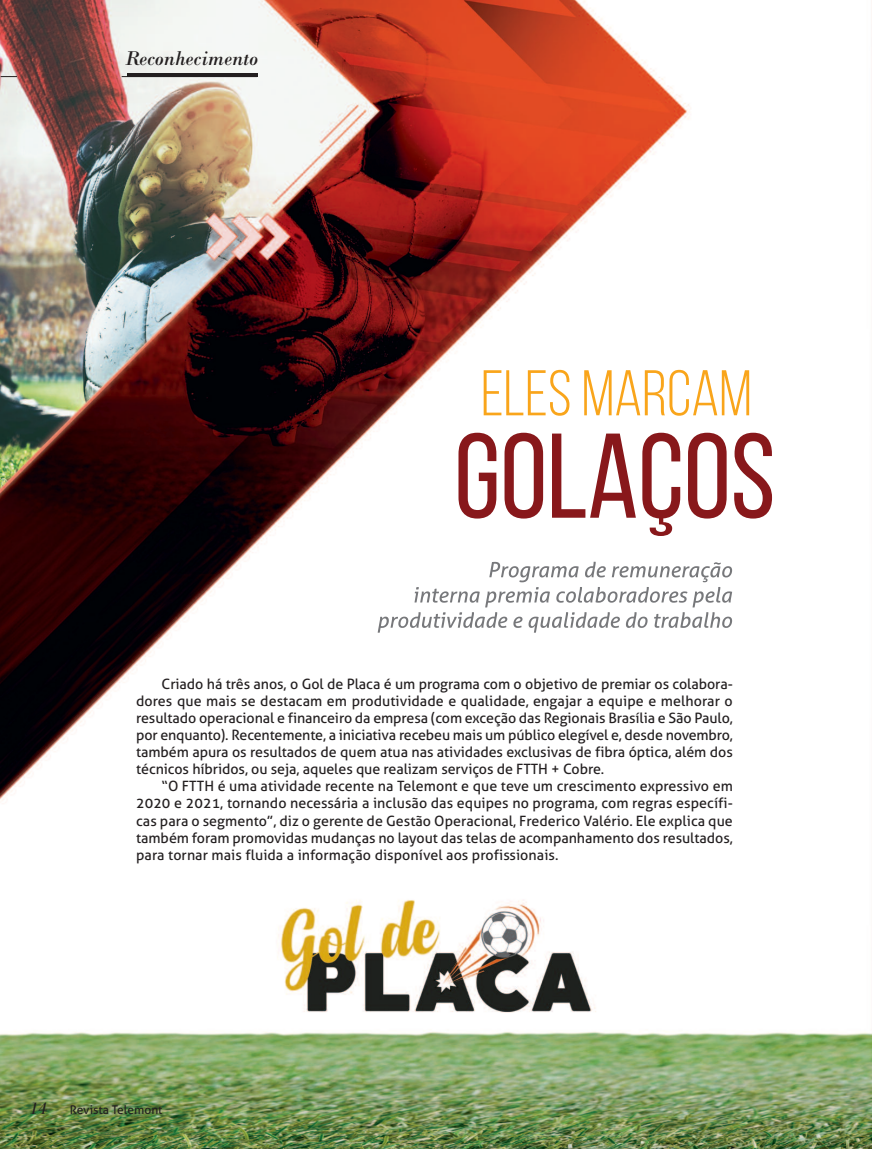
<style>
.page{position:relative;width:872px;height:1149px;background:#fff}
.page>*{position:absolute;margin:0;border:0;box-sizing:border-box;transform-origin:0 0}
.t1{font:120.15px "Bebas Neue";color:#88181b}
.t2{font:64.35px "Bebas Neue";color:#f9a51b}
.t3{font:italic 21px "Bodoni";color:#231f20}
.t4{font:14.25px/17.1px "Aller";letter-spacing:-.005em;color:#231f20;text-align:justify}
.t5{font:12px "Aller";color:#231f20}
.s1{font-family:"Bodoni";font-style:italic;font-size:18px}
</style>
<div class="page">
<img style="left:0;top:0;width:872px;height:1148px">
<hr style="left:127px;top:73px;width:130px;height:4px;background:#231f20">
<hr style="left:122px;top:76px;width:135px;height:1px;background:#231f20">
<svg style="left:1px;top:76px;width:16px;height:1px"></svg>
<img style="left:489px;top:561px;width:60px;height:21px">
<img style="left:414px;top:587px;width:63px;height:15px">
<img style="left:378px;top:612px;width:61px;height:20px">
<h3 class="t3" style="left:125px;top:45px;width:134px">Reconhecimento</h3>
<h2 class="t2" style="left:481px;top:358px;width:272px">ELES MARCAM</h2>
<h1 class="t1" style="left:454px;top:411px;width:322px">GOLAÇOS</h1>
<p class="t4" style="left:136px;top:674px;width:598px;text-indent:26px">Criado há três anos, o Gol de Placa é um programa com o objetivo de premiar os colabora&shy;dores que mais se destacam em produtividade e qualidade, engajar a equipe e melhorar o resultado operacional e financeiro da empresa (com exceção das Regionais Brasília e São Paulo, por enquanto). Recentemente, a iniciativa recebeu mais um público elegível e, desde novembro, também apura os resultados de quem atua nas atividades exclusivas de fibra óptica, além dos técnicos híbridos, ou seja, aqueles que realizam serviços de FTTH + Cobre.</p>
<p class="t4" style="left:136px;top:777px;width:598px;text-indent:26px">“O FTTH é uma atividade recente na Telemont e que teve um crescimento expressivo em 2020 e 2021, tornando necessária a inclusão das equipes no programa, com regras específi&shy;cas para o segmento”, diz o gerente de Gestão Operacional, Frederico Valério. Ele explica que também foram promovidas mudanças no layout das telas de acompanhamento dos resultados, para tornar mais fluida a informação disponível aos profissionais.</p>
<p class="t5" style="left:30px;top:1101px;width:134px"><span class="s1">14</span> Revista Telemont</p>
</div>
